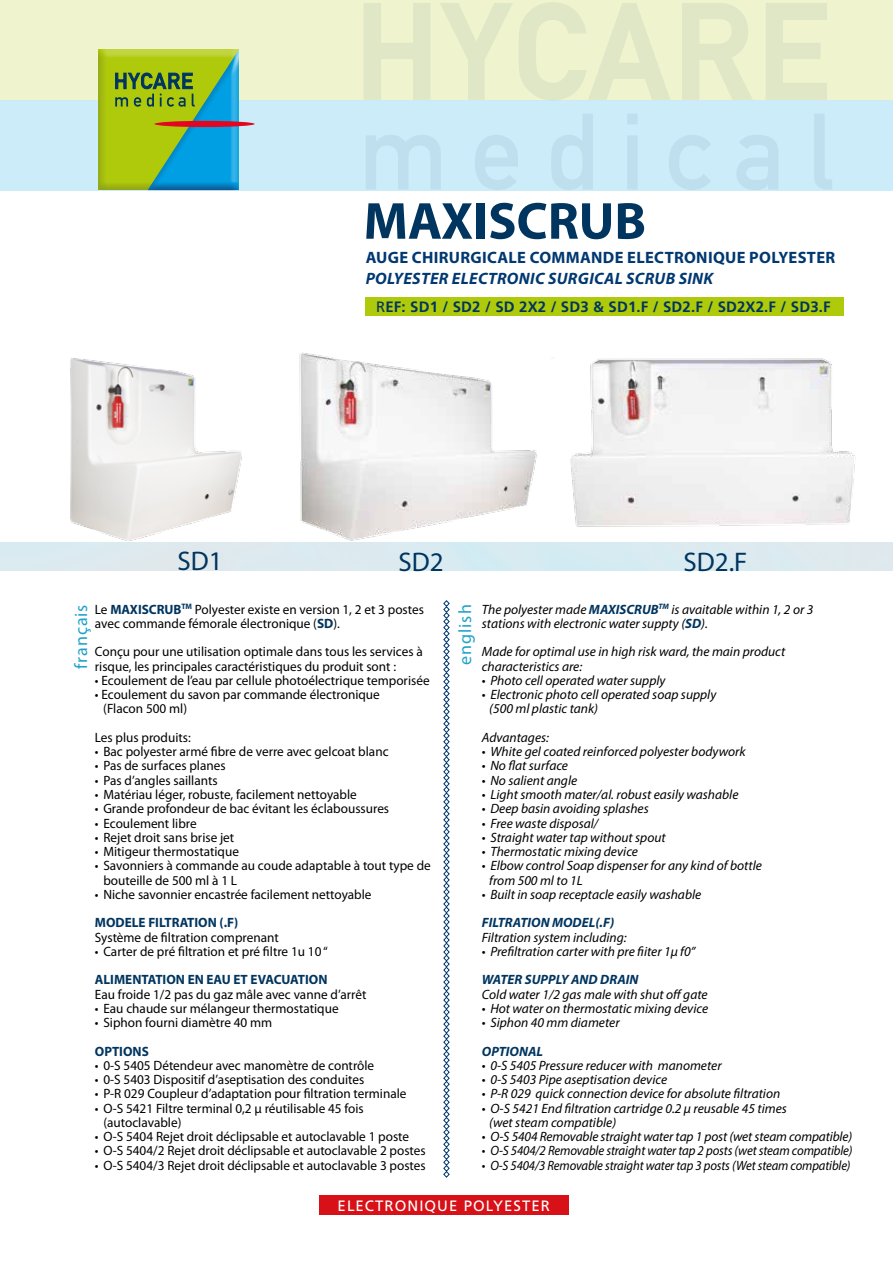
<style>
.page{position:relative;width:893px;height:1263px;background:#fff}
.page>*{position:absolute;margin:0;border:0;box-sizing:border-box;transform-origin:0 0}
.t1{font:700 52.5px "Myriad Pro";color:#00355f}
.t2{font:27px "Myriad Pro";color:#00355f}
.t3{font:18px "Myriad Pro";letter-spacing:.05em;color:#1fa2c9}
.t4{font:700 16.5px "Myriad Pro";letter-spacing:.02em;color:#003871}
.t5{font:italic 700 16.5px "Myriad Pro";letter-spacing:.02em;color:#003871}
.t6{font:700 15px "Frutiger CE";letter-spacing:.01em;color:#00355f}
.t7{font:15px "Frutiger CE";letter-spacing:.07em;color:#fff}
.t8{font:13.5px/14.2px "Myriad Pro";color:#000}
.t9{font:italic 13.5px/14.2px "Myriad Pro";color:#000}
.t10{font:italic 13.5px "Myriad Pro";color:#000;scale:.95 1}
.t11{font:italic 13.5px "Myriad Pro";color:#000;scale:.94 1}
.t12{font:700 13.5px "Myriad Pro";color:#00355f}
.t13{font:italic 700 13.5px "Myriad Pro";color:#00355f}
.s1{font-weight:400}
.s2{font-weight:700;color:#00355f}
</style>
<div class="page">
<div style="left:365px;top:297px;width:479px;height:19px;background:#afca0b"></div>
<svg style="left:443px;top:600px;width:7px;height:578px"></svg>
<img style="left:32px;top:358px;width:250px;height:185px">
<img style="left:291px;top:352px;width:263px;height:192px">
<img style="left:570px;top:358px;width:286px;height:169px">
<div style="left:319px;top:1195px;width:249px;height:20px;background:#d71117"></div>
<div style="left:0;top:0;width:893px;height:100px;background:#eff4cf"></div>
<div style="left:0;top:100px;width:893px;height:90px;background:#cdecf9"></div>
<div style="left:95px;top:49px;width:144px;height:142px;background:#17174b;opacity:.3"></div>
<svg style="left:154px;top:121px;width:101px;height:6px"></svg>
<svg style="left:115px;top:49px;width:124px;height:141px;background:#6ead59"></svg>
<svg style="left:366px;top:114px;width:466px;height:76px"></svg>
<svg style="left:362px;top:0;width:466px;height:101px;background:#e7eecb"></svg>
<h1 class="t1" style="left:364px;top:187px;width:284px">MAXISCRUB</h1>
<p class="t4" style="left:366px;top:247px;width:471px">AUGE CHIRURGICALE COMMANDE ELECTRONIQUE POLYESTER</p>
<p class="t5" style="left:366px;top:268px;width:349px">POLYESTER ELECTRONIC SURGICAL SCRUB SINK</p>
<p class="t6" style="left:376px;top:298px;width:456px"><span class="s1">R</span>EF: SD1 / SD2 / SD 2X2 / SD3 &amp; SD1.F / SD2.F / SD2X2.F / SD3.F</p>
<h2 class="t2" style="left:177px;top:544px;width:47px">SD1</h2>
<h2 class="t2" style="left:398px;top:545px;width:47px">SD2</h2>
<h2 class="t2" style="left:684px;top:545px;width:65px">SD2.F</h2>
<p class="t8" style="left:95px;top:602px;width:331px">Le <span class="s2">MAXISCRUB</span><sup>TM</sup> Polyester existe en version 1, 2 et 3 postes avec commande fémorale électronique (<span class="s2">SD</span>).</p>
<p class="t8" style="left:95px;top:644px;width:329px">Conçu pour une utilisation optimale dans tous les services à risque, les principales caractéristiques du produit sont :</p>
<p class="t8" style="left:95px;top:673px;width:336px">• Ecoulement de l’eau par cellule photoélectrique temporisée</p>
<p class="t8" style="left:103px;top:687px;width:278px;text-indent:-8px">• Ecoulement du savon par commande électronique (Flacon 500 ml)</p>
<p class="t8" style="left:95px;top:730px;width:97px">Les plus produits:</p>
<p class="t8" style="left:95px;top:744px;width:295px">• Bac polyester armé fibre de verre avec gelcoat blanc</p>
<p class="t8" style="left:95px;top:759px;width:132px">• Pas de surfaces planes</p>
<p class="t8" style="left:95px;top:773px;width:124px">• Pas d’angles saillants</p>
<p class="t8" style="left:95px;top:787px;width:263px">• Matériau léger, robuste, facilement nettoyable</p>
<p class="t8" style="left:95px;top:801px;width:296px">• Grande profondeur de bac évitant les éclaboussures</p>
<p class="t8" style="left:95px;top:816px;width:103px">• Ecoulement libre</p>
<p class="t8" style="left:95px;top:830px;width:141px">• Rejet droit sans brise jet</p>
<p class="t8" style="left:95px;top:844px;width:146px">• Mitigeur thermostatique</p>
<p class="t8" style="left:103px;top:858px;width:329px;text-indent:-9px">• Savonniers à commande au coude adaptable à tout type de bouteille de 500 ml à 1 L</p>
<p class="t8" style="left:95px;top:887px;width:278px">• Niche savonnier encastrée facilement nettoyable</p>
<p class="t12" style="left:95px;top:914px;width:145px">MODELE FILTRATION (.F)</p>
<p class="t8" style="left:95px;top:930px;width:185px">Système de filtration comprenant</p>
<p class="t8" style="left:95px;top:944px;width:234px">• Carter de pré filtration et pré filtre 1u 10 “</p>
<p class="t12" style="left:95px;top:971px;width:234px">ALIMENTATION EN EAU ET EVACUATION</p>
<p class="t8" style="left:95px;top:987px;width:273px">Eau froide 1/2 pas du gaz mâle avec vanne d’arrêt</p>
<p class="t8" style="left:95px;top:1001px;width:245px">• Eau chaude sur mélangeur thermostatique</p>
<p class="t8" style="left:95px;top:1015px;width:179px">• Siphon fourni diamètre 40 mm</p>
<p class="t12" style="left:95px;top:1042px;width:55px">OPTIONS</p>
<p class="t8" style="left:95px;top:1058px;width:281px">• 0-S 5405 Détendeur avec manomètre de contrôle</p>
<p class="t8" style="left:95px;top:1072px;width:271px">• 0-S 5403 Dispositif d’aseptisation des conduites</p>
<p class="t8" style="left:95px;top:1086px;width:313px">• P-R 029 Coupleur d’adaptation pour filtration terminale</p>
<p class="t8" style="left:103px;top:1101px;width:262px;text-indent:-9px">• O-S 5421 Filtre terminal 0,2 µ réutilisable 45 fois (autoclavable)</p>
<p class="t8" style="left:95px;top:1129px;width:316px">• O-S 5404 Rejet droit déclipsable et autoclavable 1 poste</p>
<p class="t8" style="left:95px;top:1143px;width:332px">• O-S 5404/2 Rejet droit déclipsable et autoclavable 2 postes</p>
<p class="t8" style="left:95px;top:1158px;width:332px">• O-S 5404/3 Rejet droit déclipsable et autoclavable 3 postes</p>
<p class="t9" style="left:482px;top:602px;width:333px">The polyester made <span class="s2">MAXISCRUB</span><sup>TM</sup> is avaitable within 1, 2 or 3 stations with electronic water suppty (<span class="s2">SD</span>).</p>
<p class="t9" style="left:482px;top:644px;width:305px">Made for optimal use in high risk ward, the main product characteristics are:</p>
<p class="t9" style="left:482px;top:673px;width:185px">• Photo cell operated water supply</p>
<p class="t9" style="left:489px;top:687px;width:229px;text-indent:-7px">• Electronic photo cell operated soap supply (500 ml plastic tank)</p>
<p class="t9" style="left:482px;top:730px;width:69px">Advantages:</p>
<p class="t9" style="left:482px;top:744px;width:265px">• White gel coated reinforced polyester bodywork</p>
<p class="t9" style="left:482px;top:759px;width:88px">• No flat surface</p>
<p class="t9" style="left:482px;top:773px;width:97px">• No salient angle</p>
<p class="t9" style="left:482px;top:787px;width:258px">• Light smooth mater/al. robust easily washable</p>
<p class="t9" style="left:482px;top:801px;width:168px">• Deep basin avoiding splashes</p>
<p class="t9" style="left:482px;top:816px;width:118px">• Free waste disposal/</p>
<p class="t9" style="left:482px;top:830px;width:185px">• Straight water tap without spout</p>
<p class="t9" style="left:482px;top:844px;width:158px">• Thermostatic mixing device</p>
<p class="t9" style="left:489px;top:858px;width:274px;text-indent:-7px">• Elbow control Soap dispenser for any kind of bottle from 500 ml to 1L</p>
<p class="t9" style="left:482px;top:887px;width:221px">• Built in soap receptacle easily washable</p>
<p class="t13" style="left:482px;top:914px;width:134px">FILTRATION MODEL(.F)</p>
<p class="t9" style="left:482px;top:930px;width:146px">Filtration system including:</p>
<p class="t9" style="left:482px;top:944px;width:215px">• Prefiltration carter with pre fiiter 1µ f0”</p>
<p class="t13" style="left:482px;top:971px;width:158px">WATER SUPPLY AND DRAIN</p>
<p class="t9" style="left:482px;top:987px;width:227px">Cold water 1/2 gas male with shut off gate</p>
<p class="t9" style="left:482px;top:1001px;width:228px">• Hot water on thermostatic mixing device</p>
<p class="t9" style="left:482px;top:1015px;width:139px">• Siphon 40 mm diameter</p>
<p class="t13" style="left:482px;top:1042px;width:63px">OPTIONAL</p>
<p class="t9" style="left:482px;top:1058px;width:241px">• 0-S 5405 Pressure reducer with manometer</p>
<p class="t9" style="left:482px;top:1072px;width:187px">• 0-S 5403 Pipe aseptisation device</p>
<p class="t9" style="left:482px;top:1086px;width:300px">• P-R 029 quick connection device for absolute filtration</p>
<p class="t9" style="left:489px;top:1101px;width:299px;text-indent:-7px">• O-S 5421 End filtration cartridge 0.2 µ reusable 45 times (wet steam compatible)</p>
<p class="t9" style="left:482px;top:1129px;width:372px">• O-S 5404 Removable straight water tap 1 post (wet steam compatible)</p>
<p class="t10" style="left:482px;top:1142px;width:392px">• O-S 5404/2 Removable straight water tap 2 posts (wet steam compatible)</p>
<p class="t11" style="left:482px;top:1156px;width:394px">• O-S 5404/3 Removable straight water tap 3 posts (Wet steam compatible)</p>
<h3 class="t3" style="left:70px;top:669px;width:66px;rotate:-90deg">français</h3>
<h3 class="t3" style="left:454px;top:664px;width:62px;rotate:-90deg">english</h3>
<p class="t7" style="left:338px;top:1197px;width:214px">ELECTRONIQUE POLYESTER</p>
</div>
